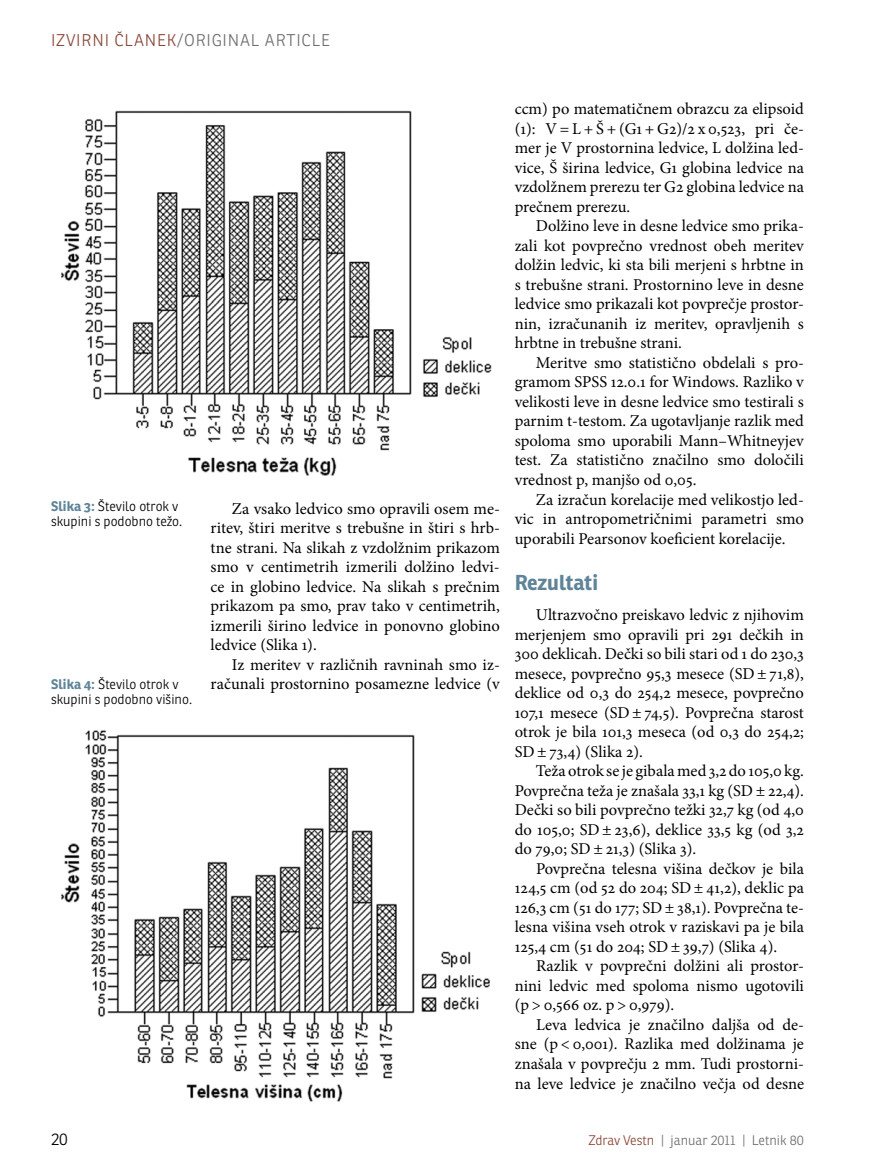
<style>
.page{position:relative;width:872px;height:1166px;background:#fff}
.page>*{position:absolute;margin:0;border:0;box-sizing:border-box;transform-origin:0 0}
.t1{font:700 21px "Ronnia";color:#5f8498}
.t2{font:16.5px/19.5px "Minion Pro";color:#000;text-align:justify}
.t3{font:300 16.5px "Ronnia";letter-spacing:.05em;color:#6d6e71}
.t4{font:300 16.5px "Ronnia";color:#000}
.t5{font:300 13.5px/15px "Ronnia";color:#000}
.t6{font:300 13.5px "Ronnia";color:#6d6e71}
.s1{color:#8a4638}
.s2{font-weight:700;color:#5f8498}
</style>
<div class="page">
<img style="left:61px;top:110px;width:431px;height:366px">
<img style="left:61px;top:730px;width:429px;height:372px">
<p class="t3" style="left:51px;top:30px;width:280px"><span class="s1">Izvi rni članek</span>/Ori gi nal arti cle</p>
<p class="t5" style="left:51px;top:498px;width:133px"><span class="s2">Slika 3:</span> Število otrok v skupini s podobno težo.</p>
<p class="t5" style="left:51px;top:676px;width:143px"><span class="s2">Slika 4:</span> Število otrok v skupini s podobno višino.</p>
<p class="t2" style="left:211px;top:498px;width:291px;text-indent:21px">Za vsako ledvico smo opravili osem me&shy;ritev, štiri meritve s trebušne in štiri s hrb&shy;tne strani. Na slikah z vzdolžnim prikazom smo v centimetrih izmerili dolžino ledvi&shy;ce in globino ledvice. Na slikah s prečnim prikazom pa smo, prav tako v centimetrih, izmerili širino ledvice in ponovno globino ledvice (Slika 1).</p>
<p class="t2" style="left:211px;top:654px;width:291px;text-align:right">Iz meritev v različnih ravninah smo iz&shy;računali prostornino posamezne ledvice (v</p>
<p class="t2" style="left:514px;top:99px;width:291px">ccm) po matematičnem obrazcu za elipsoid (1): V = L + Š + (G1 + G2)/2 x 0,523, pri če&shy;mer je V prostornina ledvice, L dolžina led&shy;vice, Š širina ledvice, G1 globina ledvice na vzdolžnem prerezu ter G2 globina ledvice na prečnem prerezu.</p>
<p class="t2" style="left:514px;top:216px;width:291px;text-indent:21px">Dolžino leve in desne ledvice smo prika&shy;zali kot povprečno vrednost obeh meritev dolžin ledvic, ki sta bili merjeni s hrbtne in s trebušne strani. Prostornino leve in desne ledvice smo prikazali kot povprečje prostor&shy;nin, izračunanih iz meritev, opravljenih s hrbtne in trebušne strani.</p>
<p class="t2" style="left:514px;top:353px;width:291px;text-indent:21px">Meritve smo statistično obdelali s pro&shy;gramom SPSS 12.0.1 for Windows. Razliko v velikosti leve in desne ledvice smo testirali s parnim t-testom. Za ugotavljanje razlik med spoloma smo uporabili Mann–Whitneyjev test. Za statistično značilno smo določili vrednost p, manjšo od 0,05.</p>
<p class="t2" style="left:514px;top:489px;width:291px;text-indent:21px">Za izračun korelacije med velikostjo led&shy;vic in antropometričnimi parametri smo uporabili Pearsonov koeficient korelacije.</p>
<p class="t1" style="left:514px;top:569px;width:85px">Rezultati</p>
<p class="t2" style="left:514px;top:605px;width:291px;text-indent:21px">Ultrazvočno preiskavo ledvic z njihovim merjenjem smo opravili pri 291 dečkih in 300 deklicah. Dečki so bili stari od 1 do 230,3 mesece, povprečno 95,3 mesece (SD ± 71,8), deklice od 0,3 do 254,2 mesece, povprečno 107,1 mesece (SD ± 74,5). Povprečna starost otrok je bila 101,3 meseca (od 0,3 do 254,2; SD ± 73,4) (Slika 2).</p>
<p class="t2" style="left:515px;top:761px;width:291px;text-indent:21px">Teža otrok se je gibala med 3,2 do 105,0 kg.<br>Povprečna teža je znašala 33,1 kg (SD ± 22,4).<br>Dečki so bili povprečno težki 32,7 kg (od 4,0 do 105,0; SD ± 23,6), deklice 33,5 kg (od 3,2 do 79,0; SD ± 21,3) (Slika 3).</p>
<p class="t2" style="left:515px;top:858px;width:291px;text-indent:21px">Povprečna telesna višina dečkov je bila 124,5 cm (od 52 do 204; SD ± 41,2), deklic pa 126,3 cm (51 do 177; SD ± 38,1). Povprečna te&shy;lesna višina vseh otrok v raziskavi pa je bila 125,4 cm (51 do 204; SD ± 39,7) (Slika 4).</p>
<p class="t2" style="left:515px;top:956px;width:291px;text-indent:21px">Razlik v povprečni dolžini ali prostor&shy;nini ledvic med spoloma nismo ugotovili (p &gt; 0,566 oz. p &gt; 0,979).</p>
<p class="t2" style="left:515px;top:1014px;width:291px;text-indent:21px">Leva ledvica je značilno daljša od de&shy;sne (p &lt; 0,001). Razlika med dolžinama je znašala v povprečju 2 mm. Tudi prostorni&shy;na leve ledvice je značilno večja od desne</p>
<p class="t4" style="left:51px;top:1128px;width:18px">20</p>
<p class="t6" style="left:588px;top:1131px;width:217px"><span class="s1">Zdrav Vestn</span> | januar 2011 | Letnik 80</p>
</div>
